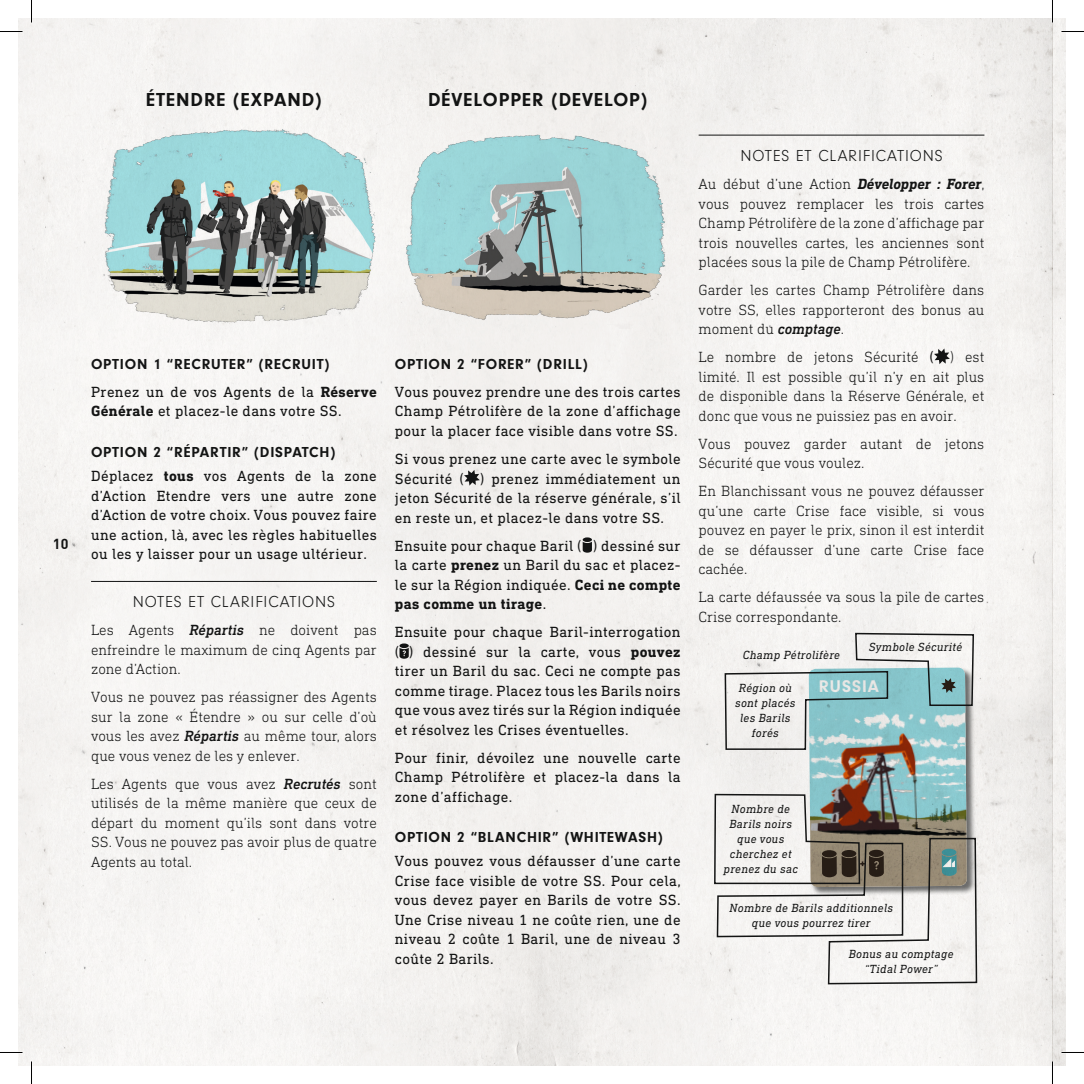
<style>
.page{position:relative;width:1084px;height:1084px;background:#fff}
.page>*{position:absolute;margin:0;border:0;box-sizing:border-box;transform-origin:0 0}
.t1{font:700 19.5px "Neuzeit Gro T";letter-spacing:.05em;color:#151616}
.t2{font:700 17.55px "Neuzeit Gro T";letter-spacing:.04em;color:#fff}
.t3{font:16.5px "Neuzeit Gro T Ligh";letter-spacing:.05em;color:#151616}
.t4{font:15px/19.5px "DIN Next Slab Pro";letter-spacing:.025em;color:#151616;text-align:justify}
.t5{font:300 15px/19.5px "DIN Next Slab Pro";color:#151616;text-align:justify}
.t6{font:700 15px "Neuzeit Gro T";letter-spacing:.05em;color:#151616}
.t7{font:700 14.25px "DIN";color:#151616}
.t8{font:italic 12px/15px "DIN Next Slab Pro";letter-spacing:.025em;color:#151616;text-align:center}
.s1{font-weight:700}
.s2{font-weight:500;font-style:italic}
.s3{font-weight:700;font-style:italic}
.s4{font-weight:400}
</style>
<div class="page">
<img style="left:19px;top:19px;width:1046px;height:1046px">
<hr style="left:0;top:1051px;width:22px;height:2px;background:#fff">
<hr style="left:1061px;top:1051px;width:22px;height:2px;background:#fff">
<hr style="left:1051px;top:0;width:2px;height:23px;background:#fff">
<hr style="left:1051px;top:1061px;width:2px;height:22px;background:#fff">
<svg style="left:0;top:31px;width:22px;height:1px"></svg>
<svg style="left:1061px;top:31px;width:22px;height:1px"></svg>
<svg style="left:0;top:1052px;width:22px;height:1px"></svg>
<svg style="left:1061px;top:1052px;width:22px;height:1px"></svg>
<svg style="left:31px;top:0;width:1px;height:23px"></svg>
<svg style="left:31px;top:1061px;width:1px;height:22px"></svg>
<svg style="left:1052px;top:0;width:1px;height:23px"></svg>
<svg style="left:1052px;top:1061px;width:1px;height:22px"></svg>
<p class="t7" style="left:53px;top:535px;width:17px">10</p>
<h1 class="t1" style="left:146px;top:89px;width:177px">ÉTENDRE (EXPAND)</h1>
<p class="t6" style="left:91px;top:355px;width:240px">OPTION 1 “RECRUTER” (RECRUIT)</p>
<p class="t4" style="left:91px;top:382px;width:287px">Prenez un de vos Agents de la <span class="s1">Réserve<br>Générale</span> et placez-le dans votre SS.</p>
<p class="t6" style="left:91px;top:444px;width:246px">OPTION 2 “RÉPARTIR” (DISPATCH)</p>
<p class="t4" style="left:91px;top:466px;width:287px">Déplacez <span class="s1">tous</span> vos Agents de la zone d’Action Etendre vers une autre zone d’Action de votre choix. Vous pouvez faire une action, là, avec les règles habituelles ou les y laisser pour un usage ultérieur.</p>
<p class="t3" style="left:133px;top:593px;width:203px">NOTES ET CLARIFICATIONS</p>
<p class="t5" style="left:91px;top:620px;width:287px">Les Agents <span class="s2">Répartis</span> ne doivent pas enfreindre le maximum de cinq Agents par zone d’Action.</p>
<p class="t5" style="left:91px;top:687px;width:287px">Vous ne pouvez pas réassigner des Agents sur la zone « Étendre » ou sur celle d’où vous les avez <span class="s2">Répartis</span> au même tour, alors que vous venez de les y enlever.</p>
<p class="t5" style="left:91px;top:774px;width:287px">Les Agents que vous avez <span class="s2">Recrutés</span> sont utilisés de la même manière que ceux de départ du moment qu’ils sont dans votre SS. Vous ne pouvez pas avoir plus de quatre Agents au total.</p>
<h1 class="t1" style="left:428px;top:89px;width:221px">DÉVELOPPER (DEVELOP)</h1>
<p class="t6" style="left:395px;top:355px;width:194px">OPTION 2 “FORER” (DRILL)</p>
<p class="t4" style="left:395px;top:382px;width:287px">Vous pouvez prendre une des trois cartes Champ Pétrolifère de la zone d’affichage pour la placer face visible dans votre SS.</p>
<p class="t4" style="left:395px;top:449px;width:287px">Si vous prenez une carte avec le symbole Sécurité ( ) prenez immédiatement un jeton Sécurité de la réserve générale, s’il en reste un, et placez-le dans votre SS.</p>
<p class="t4" style="left:395px;top:535px;width:287px">Ensuite pour chaque Baril ( ) dessiné sur la carte <span class="s1">prenez</span> un Baril du sac et placez&shy;le sur la Région indiquée. <span class="s1">Ceci ne compte pas comme un tirage</span>.</p>
<p class="t4" style="left:395px;top:622px;width:287px">Ensuite pour chaque Baril-interrogation ( ) dessiné sur la carte, vous <span class="s1">pouvez </span>tirer un Baril du sac. Ceci ne compte pas comme tirage. Placez tous les Barils noirs que vous avez tirés sur la Région indiquée et résolvez les Crises éventuelles.</p>
<p class="t4" style="left:395px;top:747px;width:287px">Pour finir, dévoilez une nouvelle carte Champ Pétrolifère et placez-la dans la zone d’affichage.</p>
<p class="t6" style="left:395px;top:829px;width:269px">OPTION 2 “BLANCHIR” (WHITEWASH)</p>
<p class="t4" style="left:395px;top:851px;width:287px">Vous pouvez vous défausser d’une carte Crise face visible de votre SS. Pour cela, vous devez payer en Barils de votre SS.<br>Une Crise niveau 1 ne coûte rien, une de niveau 2 coûte 1 Baril, une de niveau 3 coûte 2 Barils.</p>
<p class="t3" style="left:740px;top:147px;width:203px">NOTES ET CLARIFICATIONS</p>
<p class="t5" style="left:698px;top:174px;width:287px">Au début d’une Action <span class="s3">Développer : Forer</span>, vous pouvez remplacer les trois cartes Champ Pétrolifère de la zone d’affichage par trois nouvelles cartes, les anciennes sont placées sous la pile de Champ Pétrolifère.</p>
<p class="t5" style="left:698px;top:280px;width:287px">Garder les cartes Champ Pétrolifère dans votre SS, elles rapporteront des bonus au moment du <span class="s2">comptage</span>.</p>
<p class="t5" style="left:698px;top:347px;width:287px">Le nombre de jetons Sécurité <span class="s4">(</span> ) est limité. Il est possible qu’il n’y en ait plus de disponible dans la Réserve Générale, et donc que vous ne puissiez pas en avoir.</p>
<p class="t5" style="left:698px;top:433px;width:287px">Vous pouvez garder autant de jetons<br>Sécurité que vous voulez.</p>
<p class="t5" style="left:698px;top:481px;width:287px">En Blanchissant vous ne pouvez défausser qu’une carte Crise face visible, si vous pouvez en payer le prix, sinon il est interdit de se défausser d’une carte Crise face cachée.</p>
<p class="t5" style="left:698px;top:587px;width:287px">La carte défaussée va sous la pile de cartes<br>Crise correspondante.</p>
<p class="t8" style="left:742px;top:647px;width:99px">Champ Pétrolifère</p>
<p class="t8" style="left:869px;top:639px;width:95px">Symbole Sécurité</p>
<p class="t8" style="left:735px;top:680px;width:62px">Région où sont placés les Barils forés</p>
<p class="t2" style="left:818px;top:676px;width:61px">RUSSIA</p>
<p class="t8" style="left:723px;top:801px;width:76px">Nombre de<br>Barils noirs que vous cherchez et prenez du sac</p>
<p class="t8" style="left:729px;top:900px;width:165px">Nombre de Barils additionnels que vous pourrez tirer</p>
<p class="t8" style="left:848px;top:946px;width:106px">Bonus au comptage “Tidal Power”</p>
</div>
